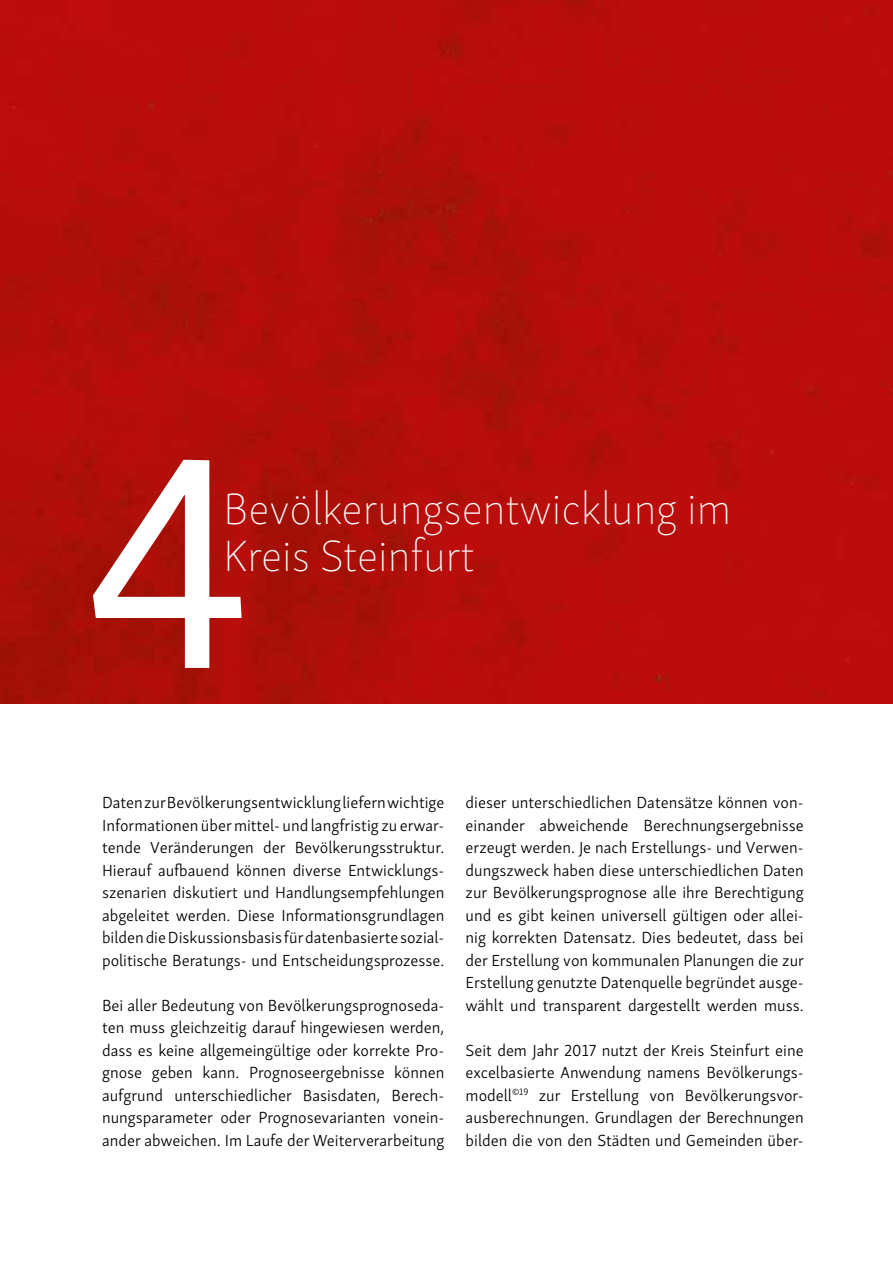
<style>
.page{position:relative;width:893px;height:1263px;background:#fff}
.page>*{position:absolute;margin:0;border:0;box-sizing:border-box;transform-origin:0 0}
.t1{font:310.2px "Skolar Sans Latn";color:#fff}
.t2{font:100 45px/46.5px "Skolar Sans Latn";color:#fff}
.t3{font:300 16.5px/22.5px "Skolar Sans Latn";color:#000;text-align:justify}
</style>
<div class="page">
<img style="left:0;top:0;width:893px;height:703px">
<h1 class="t1" style="left:82px;top:327px;width:174px">4</h1>
<h2 class="t2" style="left:223px;top:483px;width:509px">Bevölkerungsentwicklung im<br>Kreis Steinfurt</h2>
<p class="t3" style="left:102px;top:790px;width:344px">Daten zur Bevölkerungsentwicklung liefern wichtige Informationen über mittel- und langfristig zu erwar&shy;tende Veränderungen der Bevölkerungsstruktur.<br>Hierauf aufbauend können diverse Entwicklungs&shy;szenarien diskutiert und Handlungsempfehlungen abgeleitet werden. Diese Informationsgrundlagen bilden die Diskussionsbasis für datenbasierte sozial&shy;politische Beratungs- und Entscheidungsprozesse.</p>
<p class="t3" style="left:102px;top:993px;width:344px">Bei aller Bedeutung von Bevölkerungsprognoseda&shy;ten muss gleichzeitig darauf hingewiesen werden, dass es keine allgemeingültige oder korrekte Pro&shy;gnose geben kann. Prognoseergebnisse können aufgrund unterschiedlicher Basisdaten, Berech&shy;nungsparameter oder Prognosevarianten vonein&shy;ander abweichen. Im Laufe der Weiterverarbeitung</p>
<p class="t3" style="left:466px;top:790px;width:340px">dieser unterschiedlichen Datensätze können von&shy;einander abweichende Berechnungsergebnisse erzeugt werden. Je nach Erstellungs- und Verwen&shy;dungszweck haben diese unterschiedlichen Daten zur Bevölkerungsprognose alle ihre Berechtigung und es gibt keinen universell gültigen oder allei&shy;nig korrekten Datensatz. Dies bedeutet, dass bei der Erstellung von kommunalen Planungen die zur Erstellung genutzte Datenquelle begründet ausge&shy;wählt und transparent dargestellt werden muss.</p>
<p class="t3" style="left:466px;top:1038px;width:340px">Seit dem Jahr 2017 nutzt der Kreis Steinfurt eine excelbasierte Anwendung namens Bevölkerungs&shy;modell<sup>©19</sup> zur Erstellung von Bevölkerungsvor&shy;ausberechnungen. Grundlagen der Berechnungen bilden die von den Städten und Gemeinden über-</p>
</div>
